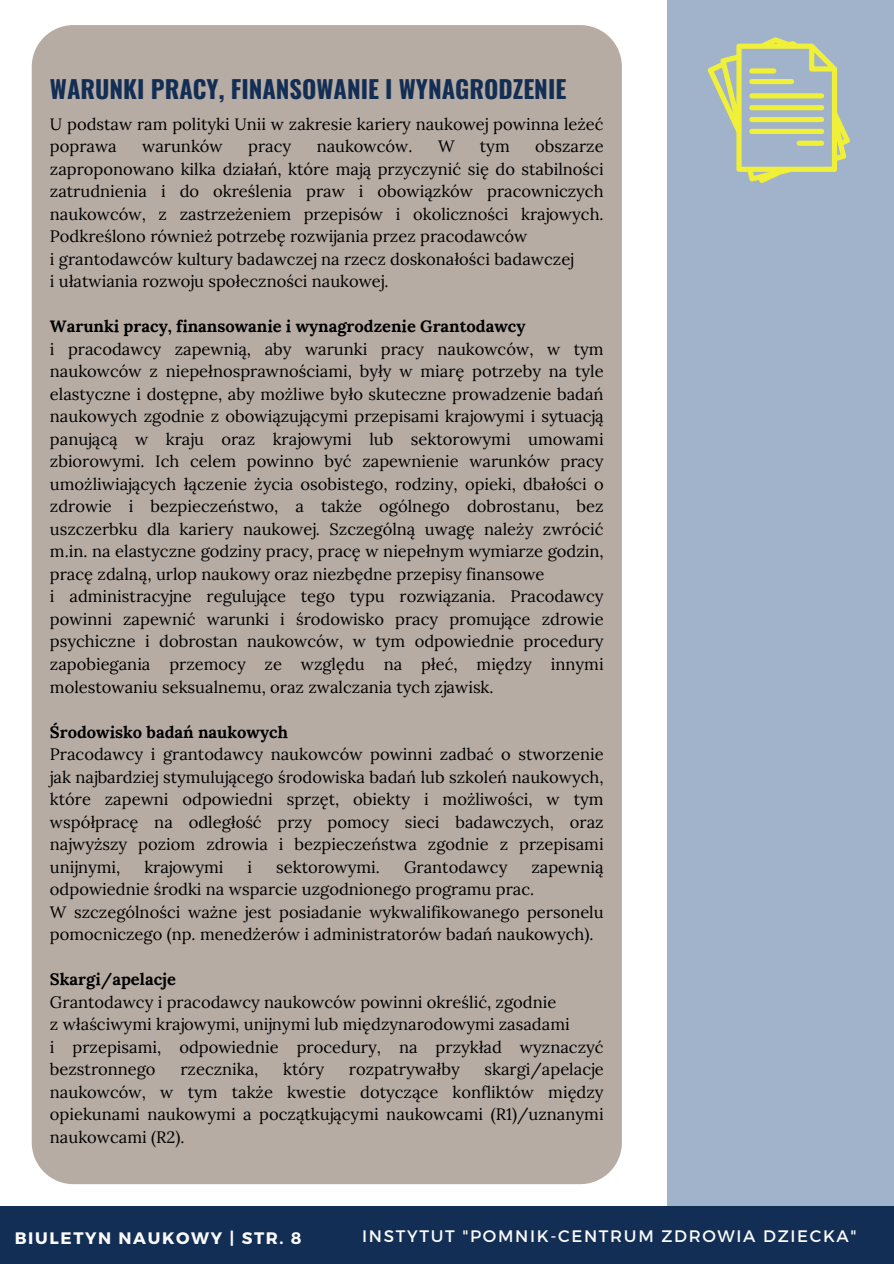
<style>
.page{position:relative;width:894px;height:1264px;background:#fff}
.page>*{position:absolute;margin:0;border:0;box-sizing:border-box;transform-origin:0 0}
.t1{font:700 24.45px "Oswald";color:#132e54}
.t2{font:16.65px "Montserrat";letter-spacing:.1em;color:#fafafa}
.t3{font:700 16.65px "Montserrat";letter-spacing:.1em;color:#fafafa}
.t4{font:16.5px/22.5px "Lora";color:#000;text-align:justify}
.t5{font:700 16.5px "Lora";color:#000}
</style>
<div class="page">
<div style="left:667px;top:0;width:226px;height:1214px;background:#a0b3cb"></div>
<div style="left:0;top:1206px;width:893px;height:57px;background:#132e54"></div>
<div style="left:32px;top:25px;width:589px;height:1159px;background:#b7aca4"></div>
<svg style="left:707px;top:37px;width:142px;height:146px"></svg>
<p class="t1" style="left:50px;top:70px;width:517px">WARUNKI PRACY, FINANSOWANIE I WYNAGRODZENIE</p>
<h1 class="t4" style="left:50px;top:112px;width:555px">U podstaw ram polityki Unii w zakresie kariery naukowej powinna leżeć poprawa</h1>
<h1 class="t4" style="left:142px;top:135px;width:82px">warunków</h1>
<h1 class="t4" style="left:248px;top:135px;width:45px">pracy</h1>
<h1 class="t4" style="left:316px;top:135px;width:97px">naukowców.</h1>
<h1 class="t4" style="left:438px;top:135px;width:18px">W</h1>
<h1 class="t4" style="left:480px;top:135px;width:31px">tym</h1>
<h1 class="t4" style="left:50px;top:135px;width:555px;text-indent:485px">obszarze zaproponowano kilka działań, które mają przyczynić się do stabilności zatrudnienia i do określenia praw i obowiązków pracowniczych naukowców, z zastrzeżeniem przepisów i okoliczności krajowych.<br>Podkreślono również potrzebę rozwijania przez pracodawców</h1>
<p class="t4" style="left:50px;top:247px;width:525px">i grantodawców kultury badawczej na rzecz doskonałości badawczej</p>
<p class="t4" style="left:50px;top:270px;width:340px">i ułatwiania rozwoju społeczności naukowej.</p>
<p class="t5" style="left:50px;top:316px;width:477px">Warunki pracy, finansowanie i wynagrodzenie Grantodawcy</p>
<p class="t4" style="left:50px;top:337px;width:555px">i pracodawcy zapewnią, aby warunki pracy naukowców, w tym naukowców z niepełnosprawnościami, były w miarę potrzeby na tyle elastyczne i dostępne, aby możliwe było skuteczne prowadzenie badań naukowych zgodnie z obowiązującymi przepisami krajowymi i sytuacją panującą w kraju oraz krajowymi lub sektorowymi umowami zbiorowymi. Ich celem powinno być zapewnienie warunków pracy umożliwiających łączenie życia osobistego, rodziny, opieki, dbałości o zdrowie i bezpieczeństwo, a także ogólnego dobrostanu, bez uszczerbku dla kariery naukowej. Szczególną uwagę należy zwrócić m.in. na elastyczne godziny pracy, pracę w niepełnym wymiarze godzin, pracę zdalną, urlop naukowy oraz niezbędne przepisy finansowe</p>
<p class="t4" style="left:50px;top:585px;width:555px">i administracyjne regulujące tego typu rozwiązania. Pracodawcy powinni zapewnić warunki i środowisko pracy promujące zdrowie psychiczne i dobrostan naukowców, w tym odpowiednie procedury zapobiegania przemocy ze względu na płeć, między innymi molestowaniu seksualnemu, oraz zwalczania tych zjawisk.</p>
<p class="t5" style="left:50px;top:721px;width:239px">Środowisko badań naukowych</p>
<p class="t4" style="left:50px;top:742px;width:555px">Pracodawcy i grantodawcy naukowców powinni zadbać o stworzenie jak najbardziej stymulującego środowiska badań lub szkoleń naukowych, które zapewni odpowiedni sprzęt, obiekty i możliwości, w tym współpracę na odległość przy pomocy sieci badawczych, oraz najwyższy poziom zdrowia i bezpieczeństwa zgodnie z przepisami unijnymi,</p>
<p class="t4" style="left:144px;top:855px;width:81px">krajowymi</p>
<p class="t4" style="left:247px;top:855px;width:6px">i</p>
<p class="t4" style="left:276px;top:855px;width:105px">sektorowymi.</p>
<p class="t4" style="left:404px;top:855px;width:105px">Grantodawcy</p>
<p class="t4" style="left:50px;top:855px;width:555px;text-indent:481px">zapewnią odpowiednie środki na wsparcie uzgodnionego programu prac.</p>
<p class="t4" style="left:50px;top:900px;width:555px">W szczególności ważne jest posiadanie wykwalifikowanego personelu pomocniczego (np. menedżerów i administratorów badań naukowych).</p>
<p class="t5" style="left:50px;top:968px;width:127px">Skargi/apelacje</p>
<p class="t4" style="left:50px;top:990px;width:508px">Grantodawcy i pracodawcy naukowców powinni określić, zgodnie</p>
<p class="t4" style="left:50px;top:1012px;width:521px">z właściwymi krajowymi, unijnymi lub międzynarodowymi zasadami</p>
<p class="t4" style="left:50px;top:1035px;width:555px">i przepisami, odpowiednie procedury, na przykład wyznaczyć bezstronnego</p>
<p class="t4" style="left:180px;top:1057px;width:79px">rzecznika,</p>
<p class="t4" style="left:283px;top:1057px;width:42px">który</p>
<p class="t4" style="left:349px;top:1057px;width:112px">rozpatrywałby</p>
<p class="t4" style="left:50px;top:1057px;width:555px;text-indent:434px">skargi/apelacje naukowców, w tym także kwestie dotyczące konfliktów między opiekunami naukowymi a początkującymi naukowcami (R1)/uznanymi naukowcami (R2).</p>
<p class="t3" style="left:15px;top:1227px;width:288px">BIULETYN NAUKOWY | STR. 8</p>
<p class="t2" style="left:362px;top:1224px;width:495px">INSTYTUT "POMNIK-CENTRUM ZDROWIA DZIECKA"</p>
</div>
